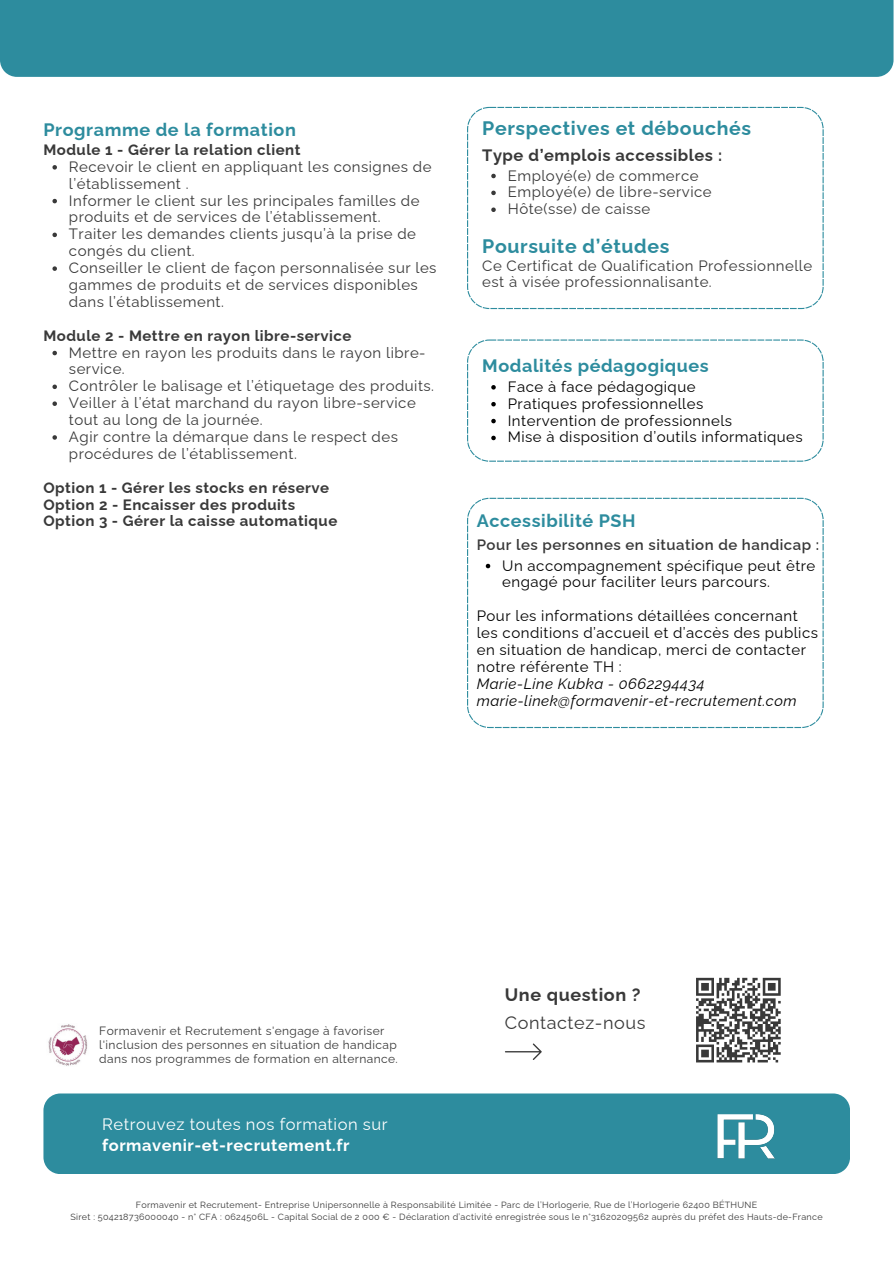
<style>
.page{position:relative;width:894px;height:1264px;background:#fff}
.page>*{position:absolute;margin:0;border:0;box-sizing:border-box;transform-origin:0 0}
.t1{font:700 19.5px "Raleway";letter-spacing:.03em;color:#2d8c9e}
.t2{font:700 18px "Raleway";letter-spacing:.03em;color:#2d8c9e}
.t3{font:18px "Raleway";letter-spacing:.03em;color:#393939}
.t4{font:700 18px "Raleway";letter-spacing:.03em;color:#393939}
.t5{font:16.5px/20.2px "Raleway";letter-spacing:.03em;color:#fff}
.t6{font:700 16.5px "Raleway";letter-spacing:.03em;color:#393939}
.t7{font:15px/16.8px "Raleway";letter-spacing:.03em;color:#393939}
.t8{font:15px/16.8px "Raleway";letter-spacing:.03em;color:#000}
.t9{font:700 15px/16.8px "Raleway";letter-spacing:.03em;color:#393939}
.t10{font:600 15px "Raleway";letter-spacing:.03em;color:#393939}
.t11{font:12px/14px "Raleway";letter-spacing:.03em;color:#393939}
.t12{font:9px "Raleway";letter-spacing:.03em;color:#393939}
.s1{font-style:italic}
.s2{font-weight:700}
</style>
<div class="page">
<div style="left:0;top:0;width:893px;height:77px;background:#2d8c9e"></div>
<svg style="left:505px;top:1043px;width:36px;height:17px"></svg>
<svg style="left:467px;top:498px;width:356px;height:230px"></svg>
<svg style="left:485px;top:564px;width:5px;height:4px"></svg>
<svg style="left:467px;top:107px;width:356px;height:202px"></svg>
<svg style="left:491px;top:174px;width:4px;height:4px"></svg>
<svg style="left:491px;top:191px;width:4px;height:4px"></svg>
<svg style="left:491px;top:207px;width:4px;height:5px"></svg>
<svg style="left:52px;top:165px;width:5px;height:5px"></svg>
<svg style="left:52px;top:199px;width:5px;height:4px"></svg>
<svg style="left:52px;top:233px;width:5px;height:4px"></svg>
<svg style="left:52px;top:266px;width:5px;height:5px"></svg>
<svg style="left:52px;top:351px;width:5px;height:4px"></svg>
<svg style="left:52px;top:384px;width:5px;height:5px"></svg>
<svg style="left:52px;top:401px;width:5px;height:5px"></svg>
<svg style="left:52px;top:435px;width:5px;height:5px"></svg>
<svg style="left:467px;top:339px;width:356px;height:123px"></svg>
<img style="left:48px;top:1024px;width:40px;height:42px">
<div style="left:43px;top:1093px;width:806px;height:81px;background:#2d8c9e"></div>
<img style="left:715px;top:1113px;width:59px;height:46px">
<svg style="left:696px;top:977px;width:85px;height:86px"></svg>
<h1 class="t2" style="left:43px;top:119px;width:254px">Programme de la formation</h1>
<h1 class="t9" style="left:43px;top:141px;width:258px">Module 1 - Gérer la relation client</h1>
<p class="t7" style="left:69px;top:158px;width:364px">Recevoir le client en appliquant les consignes de l’établissement .</p>
<p class="t7" style="left:69px;top:192px;width:352px">Informer le client sur les principales familles de produits et de services de l’établissement.</p>
<p class="t7" style="left:69px;top:226px;width:348px">Traiter les demandes clients jusqu’à la prise de congés du client.</p>
<h4 class="t7" style="left:69px;top:259px;width:369px">Conseiller le client de façon personnalisée sur les gammes de produits et de services disponibles dans l’établissement.</h4>
<p class="t9" style="left:43px;top:327px;width:309px">Module 2 - Mettre en rayon libre-service</p>
<h1 class="t7" style="left:69px;top:344px;width:358px">Mettre en rayon les produits dans le rayon libre&shy;service.</h1>
<p class="t7" style="left:69px;top:377px;width:366px">Contrôler le balisage et l’étiquetage des produits.</p>
<p class="t7" style="left:69px;top:394px;width:348px">Veiller à l’état marchand du rayon libre-service tout au long de la journée.</p>
<p class="t7" style="left:69px;top:428px;width:330px">Agir contre la démarque dans le respect des procédures de l’établissement.</p>
<p class="t9" style="left:43px;top:479px;width:295px">Option 1 - Gérer les stocks en réserve<br>Option 2 - Encaisser des produits<br>Option 3 - Gérer la caisse automatique</p>
<p class="t1" style="left:482px;top:117px;width:270px">Perspectives et débouchés</p>
<p class="t6" style="left:482px;top:146px;width:241px">Type d’emplois accessibles :</p>
<p class="t7" style="left:507px;top:167px;width:192px">Employé(e) de commerce</p>
<h3 class="t7" style="left:507px;top:184px;width:205px">Employé(e) de libre-service</h3>
<p class="t7" style="left:507px;top:200px;width:144px">Hôte(sse) de caisse</p>
<p class="t1" style="left:482px;top:234px;width:188px">Poursuite d’études</p>
<p class="t7" style="left:482px;top:257px;width:331px">Ce Certificat de Qualification Professionnelle est à visée professionnalisante.</p>
<h3 class="t2" style="left:482px;top:354px;width:228px">Modalités pédagogiques</h3>
<p class="t8" style="left:507px;top:378px;width:189px">Face à face pédagogique</p>
<p class="t8" style="left:507px;top:395px;width:197px">Pratiques professionnelles</p>
<p class="t8" style="left:507px;top:412px;width:226px">Intervention de professionnels</p>
<h5 class="t8" style="left:507px;top:429px;width:296px">Mise à disposition d’outils informatiques</h5>
<h3 class="t2" style="left:476px;top:509px;width:160px">Accessibilité PSH</h3>
<h3 class="t10" style="left:476px;top:536px;width:344px">Pour les personnes en situation de handicap :</h3>
<p class="t8" style="left:502px;top:557px;width:314px">Un accompagnement spécifique peut être engagé pour faciliter leurs parcours.</p>
<p class="t8" style="left:476px;top:607px;width:342px">Pour les informations détaillées concernant les conditions d’accueil et d’accès des publics en situation de handicap, merci de contacter notre référente TH :<br><span class="s1">Marie-Line Kubka - 0662294434 marie-linek@formavenir-et-recrutement.com</span></p>
<h2 class="t11" style="left:99px;top:1023px;width:299px">Formavenir et Recrutement s'engage à favoriser l'inclusion des personnes en situation de handicap</h2>
<p class="t11" style="left:99px;top:1051px;width:300px">dans nos programmes de formation en alternance.</p>
<p class="t5" style="left:102px;top:1114px;width:287px">Retrouvez toutes nos formation sur <span class="s2">formavenir-et-recrutement.fr</span></p>
<p class="t4" style="left:504px;top:984px;width:137px">Une question ?</p>
<h3 class="t3" style="left:504px;top:1012px;width:142px">Contactez-nous</h3>
<p class="t12" style="left:136px;top:1199px;width:623px">Formavenir et Recrutement- Entreprise Unipersonnelle à Responsabilité Limitée - Parc de l’Horlogerie, Rue de l’Horlogerie 62400 BÉTHUNE</p>
<p class="t12" style="left:70px;top:1211px;width:753px">Siret : 504218736000040 - n° CFA : 0624506L - Capital Social de 2 000 € - Déclaration d’activité enregistrée sous le n°31620209562 auprès du préfet des Hauts-de-France</p>
</div>
